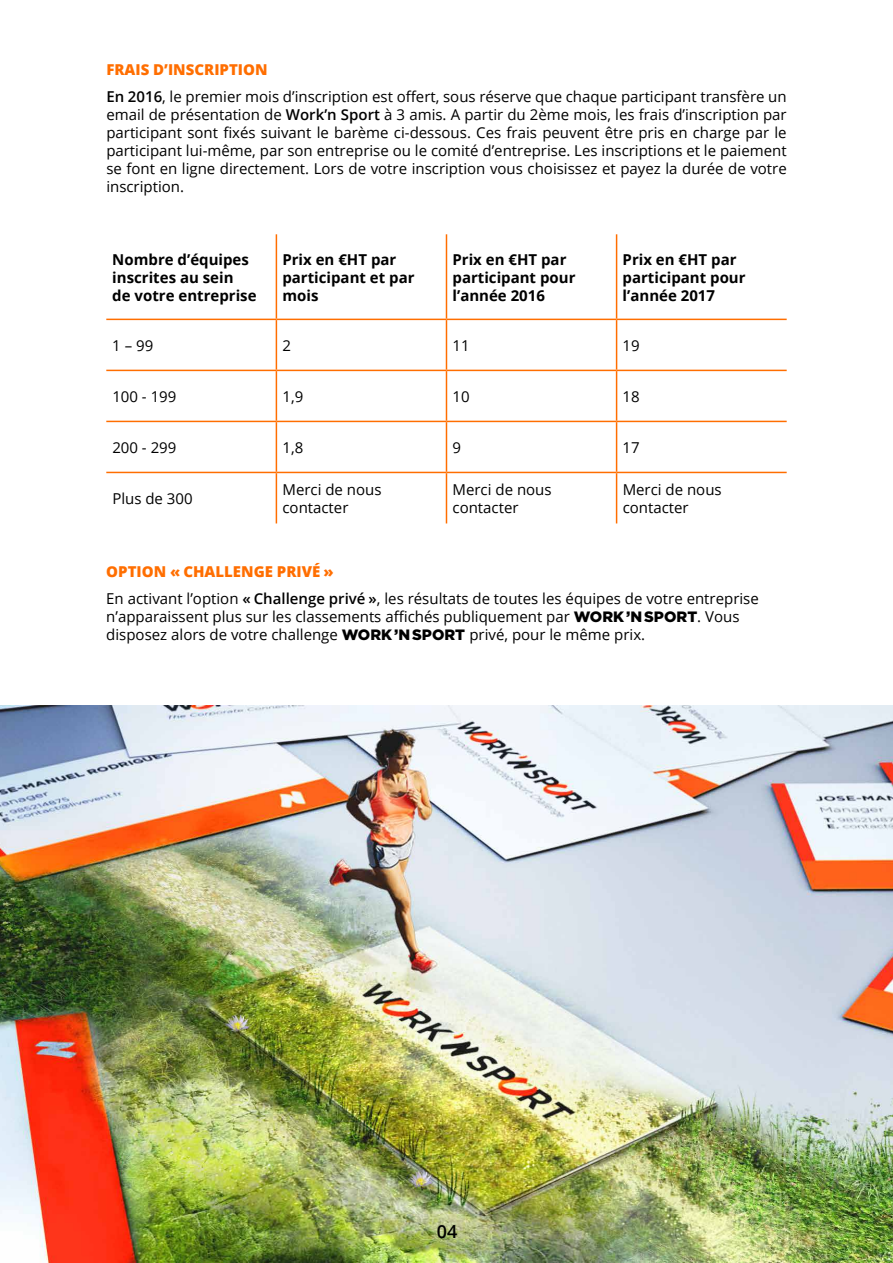
<style>
.page{position:relative;width:893px;height:1263px;background:#fff}
.page>*{position:absolute;margin:0;border:0;box-sizing:border-box;transform-origin:0 0}
.t1{font:600 18px "Open Sans";color:#000}
.t2{font:15px/18px "Open Sans";color:#000}
.t3{font:700 15px/18px "Open Sans";color:#000}
.s1{font-weight:800;color:#ff6e00}
.s2{font-weight:600}
.s3{font-family:"Gotham";font-weight:900}
</style>
<div class="page">
<hr style="left:276px;top:234px;width:1px;height:85px;background:#ff6e00">
<hr style="left:446px;top:234px;width:1px;height:85px;background:#ff6e00">
<hr style="left:616px;top:234px;width:1px;height:85px;background:#ff6e00">
<hr style="left:106px;top:319px;width:170px;height:1px;background:#ff6e00">
<hr style="left:276px;top:319px;width:170px;height:1px;background:#ff6e00">
<hr style="left:276px;top:320px;width:1px;height:50px;background:#ff6e00">
<hr style="left:446px;top:319px;width:171px;height:1px;background:#ff6e00">
<hr style="left:446px;top:320px;width:1px;height:50px;background:#ff6e00">
<hr style="left:617px;top:319px;width:170px;height:1px;background:#ff6e00">
<hr style="left:616px;top:320px;width:1px;height:50px;background:#ff6e00">
<hr style="left:106px;top:370px;width:170px;height:1px;background:#ff6e00">
<hr style="left:276px;top:370px;width:170px;height:1px;background:#ff6e00">
<hr style="left:276px;top:371px;width:1px;height:50px;background:#ff6e00">
<hr style="left:446px;top:370px;width:171px;height:1px;background:#ff6e00">
<hr style="left:446px;top:371px;width:1px;height:50px;background:#ff6e00">
<hr style="left:617px;top:370px;width:170px;height:1px;background:#ff6e00">
<hr style="left:616px;top:371px;width:1px;height:50px;background:#ff6e00">
<hr style="left:106px;top:421px;width:170px;height:1px;background:#ff6e00">
<hr style="left:276px;top:421px;width:170px;height:1px;background:#ff6e00">
<hr style="left:276px;top:422px;width:1px;height:50px;background:#ff6e00">
<hr style="left:446px;top:421px;width:171px;height:1px;background:#ff6e00">
<hr style="left:446px;top:422px;width:1px;height:50px;background:#ff6e00">
<hr style="left:617px;top:421px;width:170px;height:1px;background:#ff6e00">
<hr style="left:616px;top:422px;width:1px;height:50px;background:#ff6e00">
<hr style="left:106px;top:472px;width:170px;height:1px;background:#ff6e00">
<hr style="left:276px;top:472px;width:170px;height:1px;background:#ff6e00">
<hr style="left:276px;top:473px;width:1px;height:50px;background:#ff6e00">
<hr style="left:446px;top:472px;width:171px;height:1px;background:#ff6e00">
<hr style="left:446px;top:473px;width:1px;height:50px;background:#ff6e00">
<hr style="left:617px;top:472px;width:170px;height:1px;background:#ff6e00">
<hr style="left:616px;top:473px;width:1px;height:50px;background:#ff6e00">
<img style="left:0;top:706px;width:893px;height:557px">
<p class="t2" style="left:106px;top:56px;width:682px;line-height:26.5px"><span class="s1">FRAIS D’INSCRIPTION<br></span><span class="s2">En 2016</span>, le premier mois d’inscription est offert, sous réserve que chaque participant transfère un</p>
<p class="t2" style="left:106px;top:105px;width:682px;text-align:justify">email de présentation de <span class="s2">Work’n Sport</span> à 3 amis. A partir du 2ème mois, les frais d’inscription par participant sont fixés suivant le barème ci-dessous. Ces frais peuvent être pris en charge par le participant lui-même, par son entreprise ou le comité d’entreprise. Les inscriptions et le paiement se font en ligne directement. Lors de votre inscription vous choisissez et payez la durée de votre inscription.</p>
<p class="t3" style="left:112px;top:250px;width:146px">Nombre d’équipes inscrites au sein<br>de votre entreprise</p>
<p class="t3" style="left:282px;top:250px;width:134px">Prix en €HT par participant et par mois</p>
<p class="t3" style="left:452px;top:250px;width:124px">Prix en €HT par participant pour l’année 2016</p>
<p class="t3" style="left:623px;top:250px;width:124px">Prix en €HT par participant pour l’année 2017</p>
<p class="t2" style="left:112px;top:336px;width:43px">1 – 99</p>
<p class="t2" style="left:282px;top:336px;width:10px">2</p>
<p class="t2" style="left:452px;top:336px;width:19px">11</p>
<p class="t2" style="left:623px;top:336px;width:19px">19</p>
<p class="t2" style="left:112px;top:387px;width:66px">100 - 199</p>
<p class="t2" style="left:282px;top:387px;width:22px">1,9</p>
<p class="t2" style="left:452px;top:387px;width:19px">10</p>
<p class="t2" style="left:623px;top:387px;width:19px">18</p>
<p class="t2" style="left:112px;top:438px;width:66px">200 - 299</p>
<p class="t2" style="left:282px;top:438px;width:22px">1,8</p>
<p class="t2" style="left:453px;top:438px;width:10px">9</p>
<p class="t2" style="left:623px;top:438px;width:19px">17</p>
<p class="t2" style="left:112px;top:489px;width:82px">Plus de 300</p>
<p class="t2" style="left:282px;top:480px;width:101px">Merci de nous contacter</p>
<p class="t2" style="left:453px;top:480px;width:101px">Merci de nous contacter</p>
<p class="t2" style="left:623px;top:480px;width:101px">Merci de nous contacter</p>
<p class="t2" style="left:106px;top:558px;width:654px;line-height:26.5px"><span class="s1">OPTION « CHALLENGE PRIVÉ »<br></span>En activant l’option <span class="s2">« Challenge privé »</span>, les résultats de toutes les équipes de votre entreprise</p>
<p class="t2" style="left:106px;top:607px;width:635px">n’apparaissent plus sur les classements affichés publiquement par <span class="s3">WORK ’N SPORT</span>. Vous disposez alors de votre challenge <span class="s3">WORK ’N SPORT</span> privé, pour le même prix.</p>
<p class="t1" style="left:437px;top:1219px;width:22px">04</p>
</div>
